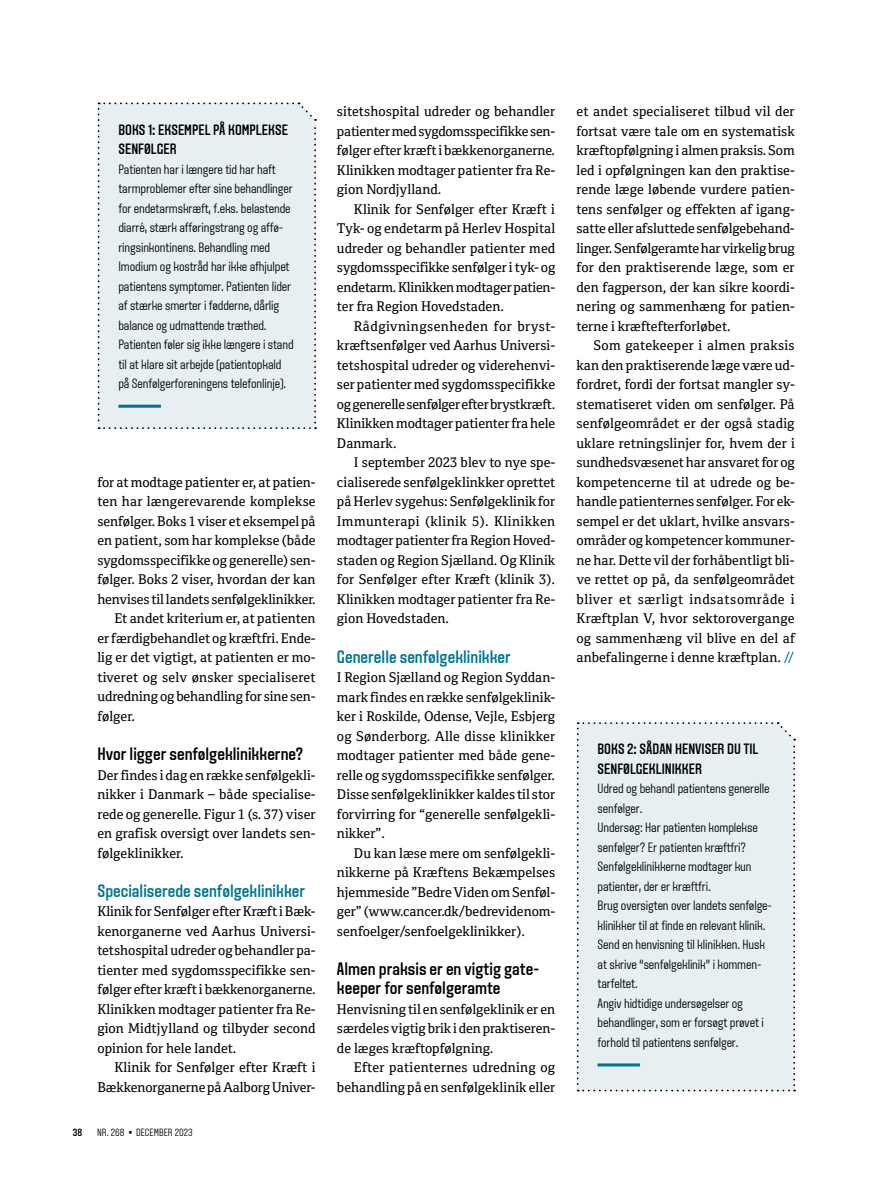
<style>
.page{position:relative;width:893px;height:1191px;background:#fff}
.page>*{position:absolute;margin:0;border:0;box-sizing:border-box;transform-origin:0 0}
.t1{font:500 18px/19.5px "Aveny T";color:#000}
.t2{font:500 18px "Aveny T";color:#00748b}
.t3{font:500 15px/19.5px "Aveny T";color:#000}
.t4{font:13.5px/19.5px "Cordale";color:#000;text-align:justify}
.t5{font:300 13.5px/19.5px "Aveny T";letter-spacing:-.01em;color:#000}
.t6{font:300 10.5px "Aveny T";color:#000}
.t7{font:500 10.5px "Aveny T";color:#000}
.s1{font-weight:500}
.s2{color:#00748b}
</style>
<div class="page">
<div style="left:98px;top:102px;width:218px;height:327px;background:#e7eff3"></div>
<hr style="left:118px;top:405px;width:43px;height:3px;background:#00748b">
<div style="left:577px;top:722px;width:219px;height:369px;background:#e7eff3"></div>
<hr style="left:597px;top:1063px;width:43px;height:3px;background:#00748b">
<p class="t3" style="left:118px;top:120px;width:171px">BOKS 1: EKSEMPEL PÅ KOMPLEKSE<br>SENFØLGER</p>
<p class="t5" style="left:118px;top:159px;width:177px">Patienten har i længere tid har haft tarmproblemer efter sine behandlinger for endetarmskræft, f.eks. belastende diarré, stærk afføringstrang og affø&shy;ringsinkontinens. Behandling med Imodium og kostråd har ikke afhjulpet patientens symptomer. Patienten lider af stærke smerter i fødderne, dårlig balance og udmattende træthed.<br>Patienten føler sig ikke længere i stand til at klare sit arbejde (patientopkald på Senfølgerforeningens telefonlinje).</p>
<p class="t4" style="left:97px;top:472px;width:220px">for at modtage patienter er, at patien-</p>
<p class="t4" style="left:97px;top:492px;width:220px">ten har længerevarende komplekse</p>
<p class="t4" style="left:97px;top:511px;width:220px">senfølger. Boks 1 viser et eksempel på</p>
<p class="t4" style="left:97px;top:531px;width:220px">en patient, som har komplekse (både</p>
<p class="t4" style="left:97px;top:550px;width:220px">sygdomsspecifikke og generelle) sen-</p>
<p class="t4" style="left:97px;top:570px;width:220px">følger. Boks 2 viser, hvordan der kan</p>
<p class="t4" style="left:97px;top:589px;width:220px">henvises til landets senfølgeklinikker.</p>
<p class="t4" style="left:114px;top:609px;width:203px">Et andet kriterium er, at patienten</p>
<p class="t4" style="left:97px;top:628px;width:220px">er færdigbehandlet og kræftfri. Ende-</p>
<p class="t4" style="left:97px;top:648px;width:220px">lig er det vigtigt, at patienten er mo-</p>
<p class="t4" style="left:97px;top:667px;width:220px">tiveret og selv ønsker specialiseret</p>
<p class="t4" style="left:97px;top:687px;width:220px">udredning og behandling for sine sen-</p>
<p class="t4" style="left:97px;top:706px;width:39px">følger.</p>
<h1 class="t1" style="left:97px;top:744px;width:207px">Hvor ligger senfølgeklinikkerne?</h1>
<p class="t4" style="left:97px;top:765px;width:220px">Der findes i dag en række senfølgekli&shy;nikker i Danmark – både specialise&shy;rede og generelle. Figur 1 (s. 37) viser en grafisk oversigt over landets sen&shy;følgeklinikker.</p>
<h1 class="t2" style="left:97px;top:880px;width:209px">Specialiserede senfølgeklinikker</h1>
<p class="t4" style="left:97px;top:901px;width:220px">Klinik for Senfølger efter Kræft i Bæk&shy;kenorganerne ved Aarhus Universi&shy;tetshospital udreder og behandler pa&shy;tienter med sygdomsspecifikke sen&shy;følger efter kræft i bækkenorganerne.<br>Klinikken modtager patienter fra Re&shy;gion Midtjylland og tilbyder second opinion for hele landet.</p>
<p class="t4" style="left:97px;top:1057px;width:220px;text-align:right">Klinik for Senfølger efter Kræft i<br>Bækkenorganerne på Aalborg Univer-</p>
<p class="t7" style="left:73px;top:1126px;width:11px">38</p>
<p class="t6" style="left:97px;top:1126px;width:97px">NR. 268 <span class="s1">•</span> DECEMBER 2023</p>
<p class="t4" style="left:337px;top:102px;width:220px">sitetshospital udreder og behandler patienter med sygdomsspecifikke sen&shy;følger efter kræft i bækkenorganerne.<br>Klinikken modtager patienter fra Re&shy;gion Nordjylland.</p>
<p class="t4" style="left:337px;top:199px;width:220px;text-indent:17px">Klinik for Senfølger efter Kræft i Tyk- og endetarm på Herlev Hospital udreder og behandler patienter med sygdomsspecifikke senfølger i tyk- og endetarm. Klinikken modtager patien&shy;ter fra Region Hovedstaden.</p>
<p class="t4" style="left:337px;top:316px;width:220px;text-indent:17px">Rådgivningsenheden for bryst&shy;kræftsenfølger ved Aarhus Universi&shy;tetshospital udreder og viderehenvi&shy;ser patienter med sygdomsspecifikke og generelle senfølger efter brystkræft.<br>Klinikken modtager patienter fra hele Danmark.</p>
<p class="t4" style="left:337px;top:453px;width:220px;text-indent:17px">I september 2023 blev to nye spe&shy;cialiserede senfølgeklinkker oprettet på Herlev sygehus: Senfølgeklinik for Immunterapi (klinik 5). Klinikken modtager patienter fra Region Hoved&shy;staden og Region Sjælland. Og Klinik for Senfølger efter Kræft (klinik 3).<br>Klinikken modtager patienter fra Re&shy;gion Hovedstaden.</p>
<h1 class="t2" style="left:337px;top:646px;width:175px">Generelle senfølgeklinikker</h1>
<p class="t4" style="left:337px;top:667px;width:220px">I Region Sjælland og Region Syddan&shy;mark findes en række senfølgeklinik&shy;ker i Roskilde, Odense, Vejle, Esbjerg og Sønderborg. Alle disse klinikker modtager patienter med både gene&shy;relle og sygdomsspecifikke senfølger.<br>Disse senfølgeklinikker kaldes til stor forvirring for “generelle senfølgekli&shy;nikker”.</p>
<p class="t4" style="left:337px;top:843px;width:220px;text-indent:17px">Du kan læse mere om senfølgekli&shy;nikkerne på Kræftens Bekæmpelses hjemmeside ”Bedre Viden om Senføl&shy;ger” (www.cancer.dk/bedrevidenom&shy;senfoelger/senfoelgeklinikker).</p>
<h1 class="t1" style="left:337px;top:959px;width:204px">Almen praksis er en vigtig gate&shy;keeper for senfølgeramte</h1>
<p class="t4" style="left:337px;top:999px;width:220px">Henvisning til en senfølgeklinik er en særdeles vigtig brik i den praktiseren&shy;de læges kræftopfølgning.</p>
<p class="t4" style="left:337px;top:1057px;width:220px;text-align:right">Efter patienternes udredning og behandling på en senfølgeklinik eller</p>
<p class="t4" style="left:576px;top:102px;width:220px">et andet specialiseret tilbud vil der fortsat være tale om en systematisk kræftopfølgning i almen praksis. Som led i opfølgningen kan den praktise&shy;rende læge løbende vurdere patien&shy;tens senfølger og effekten af igang&shy;satte eller afsluttede senfølgebehand&shy;linger. Senfølgeramte har virkelig brug for den praktiserende læge, som er den fagperson, der kan sikre koordi&shy;nering og sammenhæng for patien&shy;terne i kræftefterforløbet.</p>
<p class="t4" style="left:576px;top:336px;width:220px;text-indent:17px">Som gatekeeper i almen praksis kan den praktiserende læge være ud&shy;fordret, fordi der fortsat mangler sy&shy;stematiseret viden om senfølger. På senfølgeområdet er der også stadig uklare retningslinjer for, hvem der i sundhedsvæsenet har ansvaret for og kompetencerne til at udrede og be&shy;handle patienternes senfølger. For ek&shy;sempel er det uklart, hvilke ansvars&shy;områder og kompetencer kommuner&shy;ne har. Dette vil der forhåbentligt bli&shy;ve rettet op på, da senfølgeområdet bliver et særligt indsatsområde i Kræftplan V, hvor sektorovergange og sammenhæng vil blive en del af anbefalingerne i denne kræftplan. <span class="s2">//</span></p>
<p class="t3" style="left:597px;top:739px;width:163px">BOKS 2: SÅDAN HENVISER DU TIL<br>SENFØLGEKLINIKKER</p>
<p class="t5" style="left:597px;top:779px;width:176px">Udred og behandl patientens generelle senfølger.<br>Undersøg: Har patienten komplekse senfølger? Er patienten kræftfri?<br>Senfølgeklinikkerne modtager kun patienter, der er kræftfri.<br>Brug oversigten over landets senfølge&shy;klinikker til at finde en relevant klinik.<br>Send en henvisning til klinikken. Husk at skrive “senfølgeklinik” i kommen&shy;tarfeltet.<br>Angiv hidtidige undersøgelser og behandlinger, som er forsøgt prøvet i forhold til patientens senfølger.</p>
</div>
